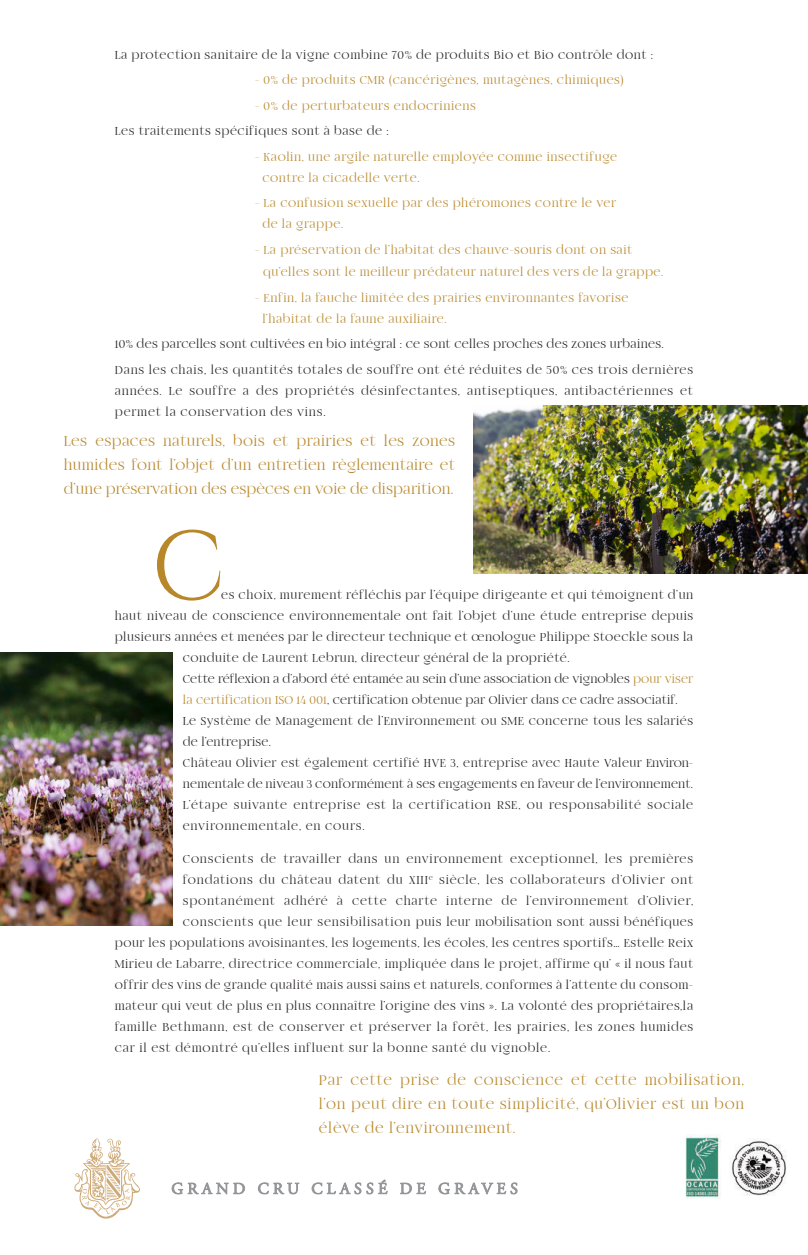
<style>
.page{position:relative;width:808px;height:1255px;background:#fff}
.page>*{position:absolute;margin:0;border:0;box-sizing:border-box;transform-origin:0 0}
.t1{font:97.5px "Cinzel";color:#b8872a}
.t2{font:16.5px/24px "Fogtwo No 5";letter-spacing:.02em;color:#b8872a;text-align:justify}
.t3{font:13.5px/25.5px "Fogtwo No 5";letter-spacing:.04em;color:#231f20}
.t4{font:13.5px/21px "Fogtwo No 5";letter-spacing:.06em;color:#231f20}
.t5{font:13.5px/21px "Fogtwo No 5";letter-spacing:.045em;color:#b8872a}
.t6{font:13.5px "Fogtwo No 5";letter-spacing:.02em;color:#231f20}
.t7{font:13.5px "Fogtwo No 5";letter-spacing:.01em;color:#231f20}
.s1{color:#b8872a}
</style>
<div class="page">
<svg style="left:172px;top:1182px;width:73px;height:12px"></svg>
<svg style="left:258px;top:1182px;width:41px;height:12px"></svg>
<svg style="left:312px;top:1179px;width:75px;height:15px"></svg>
<svg style="left:400px;top:1182px;width:26px;height:11px"></svg>
<svg style="left:438px;top:1182px;width:11px;height:12px"></svg>
<svg style="left:455px;top:1182px;width:62px;height:12px"></svg>
<svg style="left:74px;top:1138px;width:66px;height:80px"></svg>
<img style="left:473px;top:405px;width:335px;height:168px">
<img style="left:0;top:652px;width:172px;height:273px">
<img style="left:685px;top:1134px;width:36px;height:65px">
<img style="left:731px;top:1140px;width:56px;height:56px">
<p class="t3" style="left:115px;top:42px;width:540px">La protection sanitaire de la vigne combine 70% de produits Bio et Bio contrôle dont :</p>
<p class="t5" style="left:255px;top:70px;width:370px">- 0% de produits CMR (cancérigènes, mutagènes, chimiques)</p>
<p class="t5" style="left:255px;top:96px;width:222px">- 0% de perturbateurs endocriniens</p>
<p class="t3" style="left:115px;top:119px;width:275px">Les traitements spécifiques sont à base de :</p>
<p class="t5" style="left:262px;top:147px;width:356px;text-indent:-7px">- Kaolin, une argile naturelle employée comme insectifuge contre la cicadelle verte.</p>
<p class="t5" style="left:262px;top:193px;width:355px;text-indent:-7px">- La confusion sexuelle par des phéromones contre le ver de la grappe.</p>
<p class="t5" style="left:263px;top:239px;width:402px;line-height:22.5px;text-indent:-8px">- La préservation de l’habitat des chauve-souris dont on sait qu’elles sont le meilleur prédateur naturel des vers de la grappe.</p>
<p class="t5" style="left:262px;top:288px;width:367px;text-indent:-7px">- Enfin, la fauche limitée des prairies environnantes favorise l’habitat de la faune auxiliaire.</p>
<p class="t3" style="left:115px;top:332px;width:580px">10% des parcelles sont cultivées en bio intégral : ce sont celles proches des zones urbaines.<br>Dans les chais, les quantités totales de souffre ont été réduites de 50% ces trois dernières</p>
<p class="t4" style="left:115px;top:381px;width:580px">années. Le souffre a des propriétés désinfectantes, antiseptiques, antibactériennes et permet la conservation des vins.</p>
<p class="t2" style="left:64px;top:429px;width:393px">Les espaces naturels, bois et prairies et les zones humides font l’objet d’un entretien règlementaire et d’une préservation des espèces en voie de disparition.</p>
<h1 class="t1" style="left:151px;top:511px;width:76px">C</h1>
<p class="t3" style="left:221px;top:582px;width:473px">es choix, murement réfléchis par l’équipe dirigeante et qui témoignent d’un</p>
<p class="t3" style="left:115px;top:603px;width:580px">haut niveau de conscience environnementale ont fait l’objet d’une étude entreprise depuis</p>
<p class="t3" style="left:115px;top:624px;width:580px">plusieurs années et menées par le directeur technique et œnologue Philippe Stoeckle sous la</p>
<p class="t3" style="left:183px;top:645px;width:388px">conduite de Laurent Lebrun, directeur général de la propriété.</p>
<p class="t7" style="left:183px;top:672px;width:512px">Cette réflexion a d’abord été entamée au sein d’une association de vignobles <span class="s1">pour viser</span></p>
<p class="t6" style="left:183px;top:694px;width:496px"><span class="s1">la certification ISO 14 001</span>, certification obtenue par Olivier dans ce cadre associatif.</p>
<p class="t3" style="left:183px;top:708px;width:512px">Le Système de Management de l’Environnement ou SME concerne tous les salariés</p>
<p class="t6" style="left:183px;top:736px;width:90px">de l’entreprise.</p>
<p class="t3" style="left:183px;top:750px;width:512px">Château Olivier est également certifié HVE 3, entreprise avec Haute Valeur Environ-</p>
<p class="t6" style="left:183px;top:778px;width:512px">nementale de niveau 3 conformément à ses engagements en faveur de l’environnement.</p>
<p class="t4" style="left:183px;top:795px;width:512px">L’étape suivante entreprise est la certification RSE, ou responsabilité sociale</p>
<p class="t4" style="left:183px;top:816px;width:183px">environnementale, en cours.</p>
<p class="t4" style="left:183px;top:849px;width:512px">Conscients de travailler dans un environnement exceptionnel, les premières</p>
<p class="t4" style="left:183px;top:870px;width:512px">fondations du château datent du XIII<sup>e</sup> siècle, les collaborateurs d’Olivier ont</p>
<p class="t4" style="left:183px;top:891px;width:512px">spontanément adhéré à cette charte interne de l’environnement d’Olivier,</p>
<p class="t3" style="left:183px;top:909px;width:512px">conscients que leur sensibilisation puis leur mobilisation sont aussi bénéfiques</p>
<p class="t3" style="left:115px;top:930px;width:580px">pour les populations avoisinantes, les logements, les écoles, les centres sportifs… Estelle Reix</p>
<p class="t3" style="left:115px;top:951px;width:580px">Mirieu de Labarre, directrice commerciale, impliquée dans le projet, affirme qu’ « il nous faut</p>
<p class="t3" style="left:115px;top:972px;width:580px">offrir des vins de grande qualité mais aussi sains et naturels, conformes à l’attente du consom-</p>
<p class="t3" style="left:115px;top:993px;width:580px">mateur qui veut de plus en plus connaître l’origine des vins ». La volonté des propriétaires,la</p>
<p class="t4" style="left:115px;top:1017px;width:580px">famille Bethmann, est de conserver et préserver la forêt, les prairies, les zones humides</p>
<p class="t4" style="left:115px;top:1038px;width:437px">car il est démontré qu’elles influent sur la bonne santé du vignoble.</p>
<p class="t2" style="left:319px;top:1068px;width:427px">Par cette prise de conscience et cette mobilisation, l’on peut dire en toute simplicité, qu’Olivier est un bon élève de l’environnement.</p>
</div>
